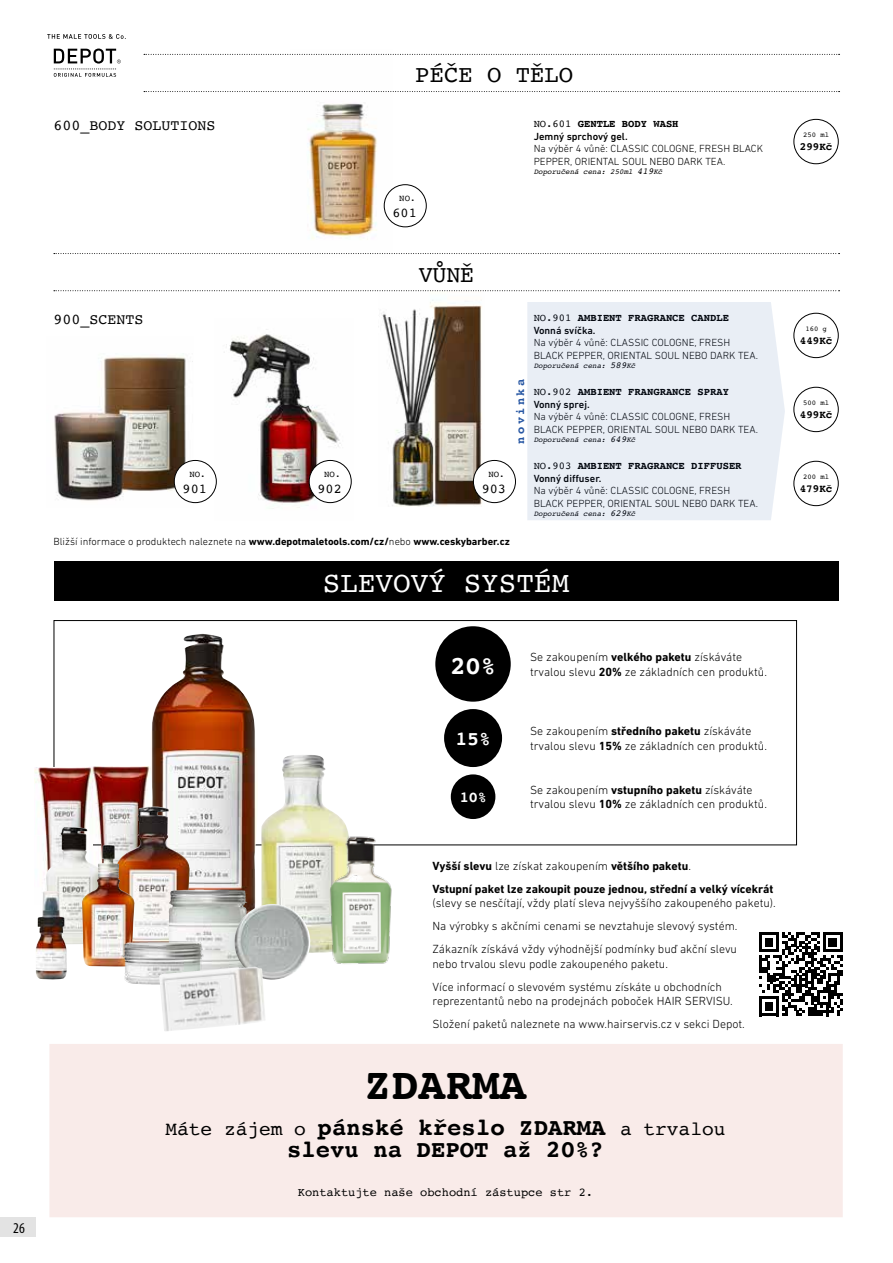
<style>
.page{position:relative;width:893px;height:1263px;background:#fff}
.page>*{position:absolute;margin:0;border:0;box-sizing:border-box;transform-origin:0 0}
.t1{font:700 45px "Courier";color:#000}
.t2{font:29.4px "Courier";color:#fff}
.t3{font:700 25.35px "Courier";color:#fff}
.t4{font:700 24px "Courier";color:#000}
.t5{font:24px "Courier";color:#000}
.t6{font:19.5px "Courier";color:#000}
.t7{font:700 19.5px "Courier";color:#fff}
.t8{font:15px "Courier";color:#000}
.t9{font:700 15px "Courier";color:#fff}
.t10{font:condensed 15px "Myriad Pro";color:#000}
.t11{font:13.5px "Courier";color:#000}
.t12{font:300 12px/23px "DIN Next LT Pro";color:#000}
.t13{font:700 12px/23px "DIN Next LT Pro";color:#000}
.t14{font:12px "Courier";color:#000}
.t15{font:700 12px "Courier";letter-spacing:.2em;color:#2656a3}
.t16{font:700 10.8px "Courier";color:#000}
.t17{font:300 10.5px/12.6px "DIN Next LT Pro";color:#000}
.t18{font:700 10.5px "Courier";color:#000}
.t19{font:700 10.5px "DIN Next LT Pro";color:#000}
.t20{font:500 10.5px "DIN Next LT Pro";color:#000}
.t21{font:9px "Courier";color:#000}
.t22{font:italic 7.5px "Courier";color:#000}
.t23{font:7.2px "Courier";color:#000}
.s1{font-weight:400}
.s2{font-size:9px}
.s3{font-weight:300}
.s4{font-weight:700}
.s5{font-weight:700;font-size:24px}
</style>
<div class="page">
<img style="left:54px;top:353px;width:140px;height:151px">
<img style="left:214px;top:329px;width:138px;height:180px">
<img style="left:378px;top:291px;width:106px;height:216px">
<svg style="left:144px;top:54px;width:696px;height:1px"></svg>
<svg style="left:144px;top:91px;width:696px;height:1px"></svg>
<svg style="left:54px;top:253px;width:786px;height:1px"></svg>
<svg style="left:54px;top:290px;width:786px;height:1px"></svg>
<div style="left:794px;top:119px;width:44px;height:45px;border:1px solid #000;border-radius:50%"></div>
<div style="left:794px;top:313px;width:44px;height:45px;border:1px solid #000;border-radius:50%"></div>
<div style="left:794px;top:461px;width:44px;height:45px;border:1px solid #000;border-radius:50%"></div>
<div style="left:794px;top:387px;width:44px;height:45px;border:1px solid #000;border-radius:50%"></div>
<div style="left:174px;top:460px;width:42px;height:43px;background:#fff;border-radius:50%"></div>
<div style="left:174px;top:460px;width:43px;height:43px;border:1px solid #000;border-radius:50%"></div>
<div style="left:309px;top:460px;width:42px;height:43px;background:#fff;border-radius:50%"></div>
<div style="left:309px;top:460px;width:42px;height:43px;border:1px solid #000;border-radius:50%"></div>
<div style="left:473px;top:460px;width:42px;height:43px;background:#fff;border-radius:50%"></div>
<div style="left:473px;top:460px;width:43px;height:43px;border:1px solid #000;border-radius:50%"></div>
<div style="left:451px;top:774px;width:44px;height:45px;background:#000;border-radius:50%"></div>
<div style="left:444px;top:709px;width:58px;height:58px;background:#000;border-radius:50%"></div>
<div style="left:435px;top:626px;width:76px;height:76px;background:#000;border-radius:50%"></div>
<div style="left:54px;top:562px;width:785px;height:39px;background:#000"></div>
<img style="left:35px;top:768px;width:54px;height:112px">
<img style="left:89px;top:766px;width:56px;height:79px">
<img style="left:145px;top:634px;width:114px;height:277px">
<img style="left:116px;top:806px;width:74px;height:115px">
<img style="left:45px;top:827px;width:58px;height:117px">
<img style="left:36px;top:891px;width:31px;height:89px">
<img style="left:261px;top:755px;width:86px;height:198px">
<img style="left:82px;top:845px;width:54px;height:122px">
<img style="left:168px;top:889px;width:81px;height:78px">
<img style="left:115px;top:921px;width:105px;height:64px">
<img style="left:234px;top:904px;width:76px;height:76px;border-radius:38px">
<img style="left:159px;top:967px;width:107px;height:64px">
<img style="left:318px;top:829px;width:87px;height:135px">
<img style="left:290px;top:53px;width:103px;height:201px">
<div style="left:384px;top:185px;width:42px;height:42px;background:#fff;border-radius:50%"></div>
<div style="left:384px;top:184px;width:42px;height:43px;border:1px solid #000;border-radius:50%"></div>
<div style="left:49px;top:1044px;width:794px;height:173px;background:#f9ebe9"></div>
<svg style="left:47px;top:34px;width:79px;height:5px"></svg>
<svg style="left:54px;top:49px;width:67px;height:28px"></svg>
<svg style="left:759px;top:932px;width:84px;height:84px"></svg>
<div style="left:527px;top:302px;width:258px;height:218px;background:#e9eef5"></div>
<div style="left:0;top:1217px;width:35px;height:19px;background:#e3e3e3"></div>
<p class="t10" style="left:13px;top:1220px;width:13px">26</p>
<h3 class="t5" style="left:415px;top:56px;width:159px">PÉČE O TĚLO</h3>
<p class="t8" style="left:54px;top:114px;width:164px">600_BODY SOLUTIONS</p>
<p class="t18" style="left:534px;top:115px;width:146px"><span class="s1">NO.601</span> GENTLE BODY WASH</p>
<p class="t20" style="left:534px;top:130px;width:96px">Jemný sprchový gel.</p>
<p class="t17" style="left:534px;top:142px;width:231px">Na výběr 4 vůně: CLASSIC COLOGNE, FRESH BLACK<br>PEPPER, ORIENTAL SOUL NEBO DARK TEA.</p>
<p class="t22" style="left:534px;top:166px;width:130px">Doporučená cena: 250ml <span class="s2">419</span>Kč</p>
<p class="t21" style="left:399px;top:191px;width:18px">NO.</p>
<p class="t11" style="left:393px;top:203px;width:26px">601</p>
<h3 class="t5" style="left:419px;top:255px;width:57px">VŮNĚ</h3>
<p class="t8" style="left:54px;top:308px;width:91px">900_SCENTS</p>
<p class="t18" style="left:534px;top:309px;width:197px"><span class="s1">NO.901</span> AMBIENT FRAGRANCE CANDLE</p>
<p class="t20" style="left:534px;top:324px;width:63px">Vonná svíčka.</p>
<p class="t17" style="left:534px;top:336px;width:226px">Na výběr 4 vůně: CLASSIC COLOGNE, FRESH<br>BLACK PEPPER, ORIENTAL SOUL NEBO DARK TEA.</p>
<p class="t22" style="left:534px;top:360px;width:103px">Doporučená cena: <span class="s2">589</span>Kč</p>
<p class="t15" style="left:511px;top:443px;width:66px;rotate:-90deg">novinka</p>
<p class="t18" style="left:534px;top:383px;width:197px"><span class="s1">NO.902</span> AMBIENT FRANGRANCE SPRAY</p>
<p class="t20" style="left:534px;top:398px;width:58px">Vonný sprej.</p>
<p class="t17" style="left:534px;top:410px;width:226px">Na výběr 4 vůně: CLASSIC COLOGNE, FRESH<br>BLACK PEPPER, ORIENTAL SOUL NEBO DARK TEA.</p>
<p class="t22" style="left:534px;top:434px;width:103px">Doporučená cena: <span class="s2">649</span>Kč</p>
<p class="t21" style="left:189px;top:467px;width:18px">NO.</p>
<p class="t11" style="left:183px;top:478px;width:26px">901</p>
<p class="t21" style="left:324px;top:467px;width:18px">NO.</p>
<p class="t11" style="left:317px;top:478px;width:26px">902</p>
<p class="t21" style="left:488px;top:467px;width:18px">NO.</p>
<p class="t11" style="left:482px;top:478px;width:26px">903</p>
<p class="t18" style="left:534px;top:457px;width:209px"><span class="s1">NO.903</span> AMBIENT FRAGRANCE DIFFUSER</p>
<p class="t20" style="left:534px;top:472px;width:69px">Vonný diffuser.</p>
<p class="t17" style="left:534px;top:484px;width:226px">Na výběr 4 vůně: CLASSIC COLOGNE, FRESH<br>BLACK PEPPER, ORIENTAL SOUL NEBO DARK TEA.</p>
<p class="t22" style="left:534px;top:508px;width:103px">Doporučená cena: <span class="s2">629</span>Kč</p>
<p class="t19" style="left:54px;top:535px;width:458px"><span class="s3">Bližší informace o produktech naleznete na</span> www.depotmaletools.com/cz/<span class="s3">nebo</span> www.ceskybarber.cz</p>
<h2 class="t2" style="left:323px;top:560px;width:248px">SLEVOVÝ SYSTÉM</h2>
<h3 class="t3" style="left:450px;top:645px;width:47px">20%</h3>
<p class="t12" style="left:530px;top:650px;width:238px;line-height:14.4px">Se zakoupením <span class="s4">velkého paketu</span> získáváte trvalou slevu <span class="s4">20%</span> ze základních cen produktů.</p>
<h3 class="t7" style="left:456px;top:723px;width:37px">15%</h3>
<p class="t12" style="left:530px;top:724px;width:238px;line-height:14.4px">Se zakoupením <span class="s4">středního paketu</span> získáváte trvalou slevu <span class="s4">15%</span> ze základních cen produktů.</p>
<p class="t9" style="left:460px;top:785px;width:28px">10%</p>
<p class="t12" style="left:530px;top:783px;width:238px;line-height:14.4px">Se zakoupením <span class="s4">vstupního paketu</span> získáváte trvalou slevu <span class="s4">10%</span> ze základních cen produktů.</p>
<p class="t13" style="left:432px;top:854px;width:342px">Vyšší slevu <span class="s3">lze získat zakoupením</span> většího paketu<span class="s3">.<br></span>Vstupní paket lze zakoupit pouze jednou, střední a velký vícekrát</p>
<p class="t12" style="left:432px;top:892px;width:345px">(slevy se nesčítají, vždy platí sleva nejvyššího zakoupeného paketu).<br>Na výrobky s akčními cenami se nevztahuje slevový systém.<br>Zákazník získává vždy výhodnější podmínky buď akční slevu</p>
<p class="t12" style="left:432px;top:952px;width:291px">nebo trvalou slevu podle zakoupeného paketu.<br>Více informací o slevovém systému získáte u obchodních</p>
<p class="t12" style="left:432px;top:989px;width:314px">reprezentantů nebo na prodejnách poboček HAIR SERVISU.<br>Složení paketů naleznete na www.hairservis.cz v sekci Depot.</p>
<h1 class="t1" style="left:364px;top:1048px;width:163px">ZDARMA</h1>
<h3 class="t6" style="left:165px;top:1113px;width:561px">Máte zájem o <span class="s5">pánské křeslo ZDARMA</span> a trvalou</h3>
<h3 class="t4" style="left:287px;top:1130px;width:318px">slevu na DEPOT až 20%?</h3>
<p class="t14" style="left:298px;top:1183px;width:297px">Kontaktujte naše obchodní zástupce str 2.</p>
<p class="t23" style="left:803px;top:129px;width:27px">250 ml</p>
<p class="t16" style="left:800px;top:138px;width:34px">299Kč</p>
<p class="t23" style="left:805px;top:323px;width:23px">160 g</p>
<p class="t16" style="left:800px;top:331px;width:34px">449Kč</p>
<p class="t23" style="left:803px;top:397px;width:27px">500 ml</p>
<p class="t16" style="left:800px;top:405px;width:34px">499Kč</p>
<p class="t23" style="left:803px;top:471px;width:27px">200 ml</p>
<p class="t16" style="left:800px;top:479px;width:34px">479Kč</p>
</div>
